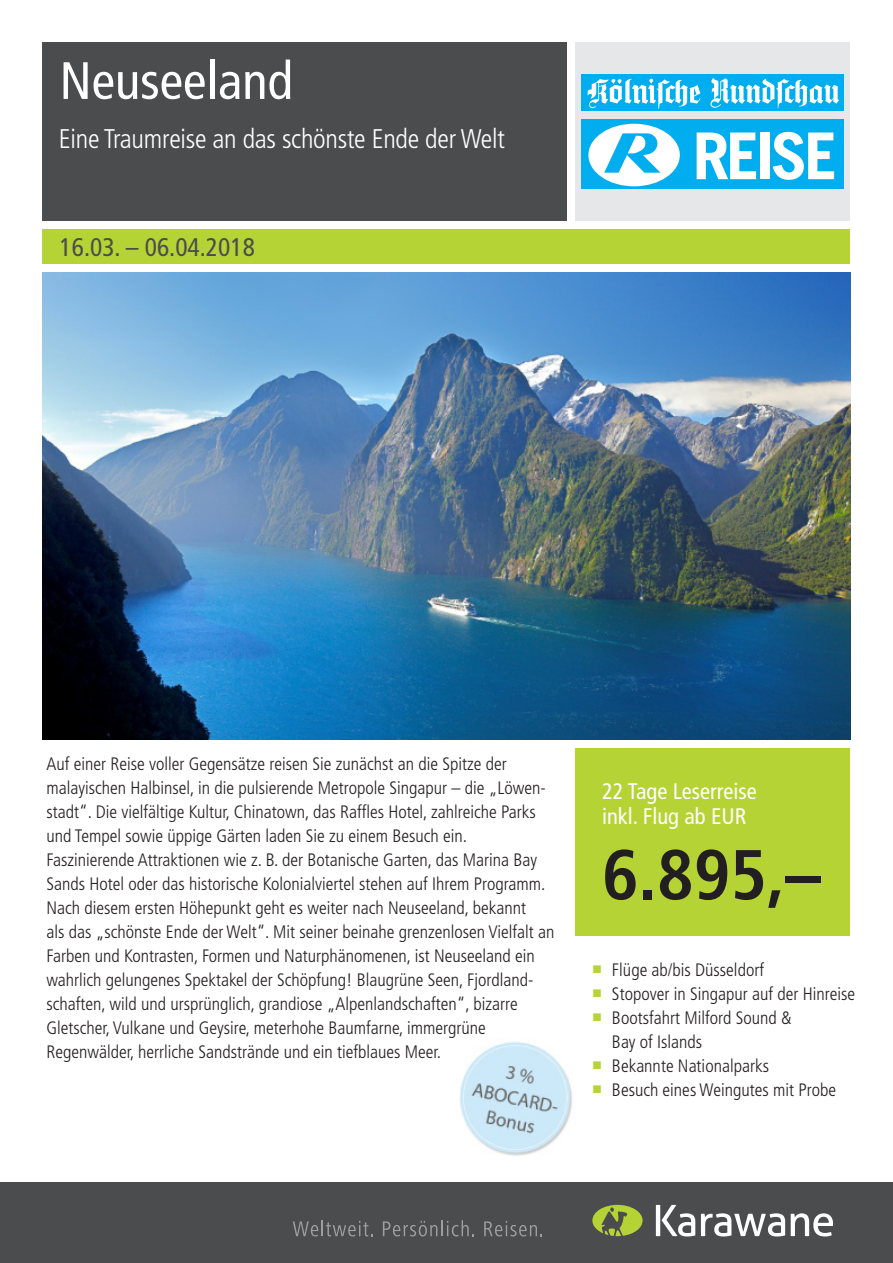
<style>
.page{position:relative;width:893px;height:1263px;background:#fff}
.page>*{position:absolute;margin:0;border:0;box-sizing:border-box;transform-origin:0 0}
.t1{font:700 condensed 70.5px "Frutiger";color:#231f20}
.t2{font:700 64.65px "Trade Gothic";letter-spacing:-.055em;color:#fff}
.t3{font:condensed 52.5px "Frutiger";color:#fff}
.t4{font:300 condensed 27px "Frutiger";letter-spacing:-.01em;color:#fff}
.t5{font:condensed 25.5px "Frutiger";color:#4b4c4d}
.t6{font:condensed 22.5px/25.5px "Frutiger";color:#fff}
.t7{font:300 condensed 18px/24px "Frutiger";color:#231f20}
</style>
<div class="page">
<div style="left:0;top:1182px;width:893px;height:81px;background:#4b4c4d"></div>
<svg style="left:293px;top:1220px;width:79px;height:16px"></svg>
<svg style="left:383px;top:1220px;width:91px;height:16px"></svg>
<svg style="left:484px;top:1221px;width:58px;height:15px"></svg>
<svg style="left:656px;top:1205px;width:39px;height:31px"></svg>
<svg style="left:701px;top:1213px;width:84px;height:23px"></svg>
<svg style="left:791px;top:1213px;width:42px;height:23px"></svg>
<svg style="left:592px;top:1205px;width:51px;height:31px"></svg>
<div style="left:575px;top:43px;width:275px;height:178px;background:#e6e7e9"></div>
<div style="left:575px;top:748px;width:275px;height:187px;background:#b5d334"></div>
<img style="left:43px;top:272px;width:807px;height:468px">
<div style="left:43px;top:230px;width:807px;height:34px;background:#b5d334"></div>
<div style="left:43px;top:43px;width:524px;height:178px;background:#4b4c4d"></div>
<div style="left:582px;top:74px;width:262px;height:37px;background:#00aeef"></div>
<div style="left:582px;top:120px;width:262px;height:69px;background:#00aeef"></div>
<svg style="left:588px;top:79px;width:112px;height:30px"></svg>
<svg style="left:710px;top:78px;width:129px;height:30px"></svg>
<svg style="left:588px;top:124px;width:92px;height:62px"></svg>
<img style="left:459px;top:1041px;width:113px;height:115px">
<h3 class="t3" style="left:60px;top:50px;width:235px">Neuseeland</h3>
<h3 class="t4" style="left:59px;top:123px;width:448px">Eine Traumreise an das schönste Ende der Welt</h3>
<h2 class="t2" style="left:692px;top:116px;width:146px">REISE</h2>
<h3 class="t5" style="left:60px;top:232px;width:197px">16.03. – 06.04.2018</h3>
<p class="t7" style="left:46px;top:752px;width:510px">Auf einer Reise voller Gegensätze reisen Sie zunächst an die Spitze der malayischen Halbinsel, in die pulsierende Metropole Singapur – die „Löwen&shy;stadt“. Die vielfältige Kultur, Chinatown, das Raffles Hotel, zahlreiche Parks und Tempel sowie üppige Gärten laden Sie zu einem Besuch ein.<br>Faszinierende Attraktionen wie z. B. der Botanische Garten, das Marina Bay Sands Hotel oder das historische Kolonialviertel stehen auf Ihrem Programm.<br>Nach diesem ersten Höhepunkt geht es weiter nach Neuseeland, bekannt<br>als das „schönste Ende der Welt“. Mit seiner beinahe grenzenlosen Vielfalt an Farben und Kontrasten, Formen und Naturphänomenen, ist Neuseeland ein wahrlich gelungenes Spektakel der Schöpfung! Blaugrüne Seen, Fjordland&shy;schaften, wild und ursprünglich, grandiose „Alpenlandschaften“, bizarre Gletscher, Vulkane und Geysire, meterhohe Baumfarne, immergrüne Regenwälder, herrliche Sandstrände und ein tiefblaues Meer.</p>
<p class="t6" style="left:602px;top:778px;width:156px">22 Tage Leserreise inkl. Flug ab EUR</p>
<h1 class="t1" style="left:602px;top:833px;width:220px">6.895,–</h1>
<p class="t7" style="left:612px;top:958px;width:245px">Flüge ab/bis Düsseldorf<br>Stopover in Singapur auf der Hinreise<br>Bootsfahrt Milford Sound &amp;<br>Bay of Islands<br>Bekannte Nationalparks<br>Besuch eines Weingutes mit Probe</p>
</div>
